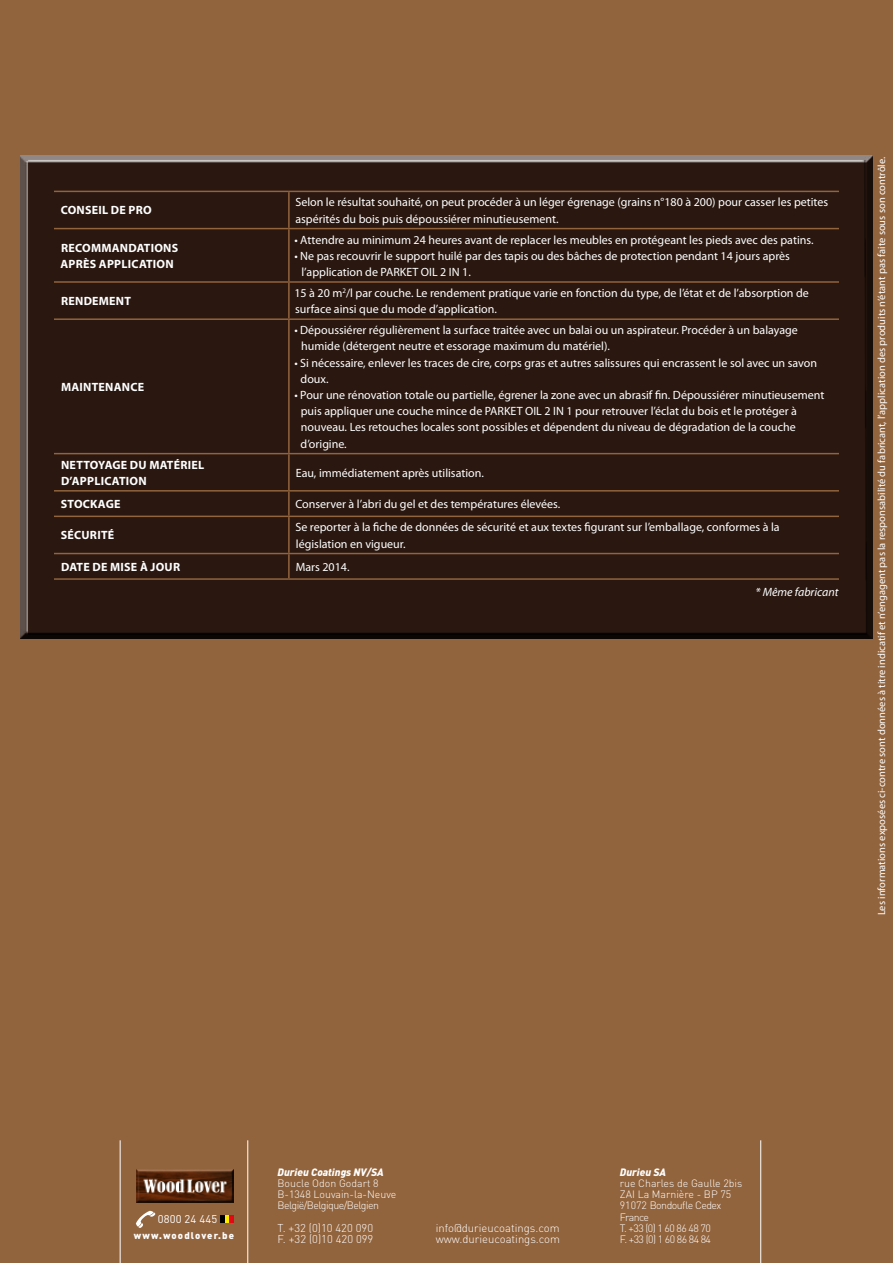
<style>
.page{position:relative;width:893px;height:1263px;background:#92643d}
.page>*{position:absolute;margin:0;border:0;box-sizing:border-box;transform-origin:0 0}
.t1{font:12px/16.2px "Myriad Pro";color:#fff}
.t2{font:700 12px/16.2px "Myriad Pro";letter-spacing:.02em;color:#fff}
.t3{font:italic 12px "Myriad Pro";color:#fff}
.t4{font:300 11.25px/11.2px "DIN";color:#fff}
.t5{font:11.25px "DIN";letter-spacing:.01em;color:#fff}
.t6{font:300 10.5px/11.2px "DIN";color:#fff}
.t7{font:10.5px "Myriad Pro";color:#fff}
.t8{font:italic 900 10.5px "DIN";color:#fff}
.t9{font:900 9.6px "DIN";letter-spacing:.115em;color:#fff}
</style>
<div class="page">
<svg style="left:20px;top:155px;width:853px;height:484px;background:#4a413d"></svg>
<div style="left:26px;top:159px;width:842px;height:477px;background:#291710"></div>
<hr style="left:54px;top:191px;width:235px;height:1px;background:#92643d">
<hr style="left:289px;top:191px;width:550px;height:1px;background:#92643d">
<hr style="left:54px;top:228px;width:235px;height:1px;background:#92643d">
<hr style="left:289px;top:228px;width:550px;height:1px;background:#92643d">
<hr style="left:54px;top:281px;width:235px;height:2px;background:#92643d">
<hr style="left:289px;top:281px;width:550px;height:2px;background:#92643d">
<hr style="left:54px;top:318px;width:235px;height:2px;background:#92643d">
<hr style="left:289px;top:318px;width:550px;height:2px;background:#92643d">
<hr style="left:54px;top:453px;width:235px;height:1px;background:#92643d">
<hr style="left:289px;top:453px;width:550px;height:1px;background:#92643d">
<hr style="left:54px;top:490px;width:235px;height:2px;background:#92643d">
<hr style="left:289px;top:490px;width:550px;height:2px;background:#92643d">
<hr style="left:54px;top:516px;width:235px;height:1px;background:#92643d">
<hr style="left:289px;top:516px;width:550px;height:1px;background:#92643d">
<hr style="left:54px;top:553px;width:235px;height:1px;background:#92643d">
<hr style="left:289px;top:553px;width:550px;height:1px;background:#92643d">
<hr style="left:54px;top:578px;width:235px;height:2px;background:#92643d">
<hr style="left:289px;top:578px;width:550px;height:2px;background:#92643d">
<hr style="left:288px;top:192px;width:2px;height:36px;background:#92643d">
<hr style="left:288px;top:229px;width:2px;height:52px;background:#92643d">
<hr style="left:288px;top:283px;width:2px;height:35px;background:#92643d">
<hr style="left:288px;top:320px;width:2px;height:133px;background:#92643d">
<hr style="left:288px;top:454px;width:2px;height:36px;background:#92643d">
<hr style="left:288px;top:492px;width:2px;height:24px;background:#92643d">
<hr style="left:288px;top:517px;width:2px;height:36px;background:#92643d">
<hr style="left:288px;top:554px;width:2px;height:24px;background:#92643d">
<hr style="left:247px;top:1140px;width:1px;height:123px;background:#fff">
<hr style="left:120px;top:1140px;width:1px;height:123px;background:#fff">
<svg style="left:136px;top:1211px;width:19px;height:17px"></svg>
<div style="left:220px;top:1215px;width:5px;height:8px;background:#000"></div>
<svg style="left:225px;top:1215px;width:4px;height:8px"></svg>
<div style="left:229px;top:1215px;width:5px;height:8px;background:#e30613"></div>
<img style="left:137px;top:1170px;width:97px;height:32px">
<hr style="left:760px;top:1140px;width:1px;height:123px;background:#fff">
<p class="t2" style="left:61px;top:202px;width:92px">CONSEIL DE PRO</p>
<p class="t1" style="left:295px;top:194px;width:534px">Selon le résultat souhaité, on peut procéder à un léger égrenage (grains n°180 à 200) pour casser les petites aspérités du bois puis dépoussiérer minutieusement.</p>
<p class="t2" style="left:60px;top:240px;width:119px">RECOMMANDATIONS<br>APRÈS APPLICATION</p>
<p class="t1" style="left:294px;top:232px;width:521px">• Attendre au minimum 24 heures avant de replacer les meubles en protégeant les pieds avec des patins.</p>
<p class="t1" style="left:301px;top:248px;width:490px;text-indent:-7px">• Ne pas recouvrir le support huilé par des tapis ou des bâches de protection pendant 14 jours après l’application de PARKET OIL 2 IN 1.</p>
<p class="t2" style="left:61px;top:293px;width:71px">RENDEMENT</p>
<p class="t1" style="left:294px;top:285px;width:516px">15 à 20 m<sup>2</sup>/l par couche. Le rendement pratique varie en fonction du type, de l’état et de l’absorption de surface ainsi que du mode d’application.</p>
<p class="t2" style="left:61px;top:379px;width:85px">MAINTENANCE</p>
<p class="t1" style="left:301px;top:322px;width:498px;text-indent:-7px">• Dépoussiérer régulièrement la surface traitée avec un balai ou un aspirateur. Procéder à un balayage humide (détergent neutre et essorage maximum du matériel).</p>
<p class="t1" style="left:301px;top:355px;width:518px;text-indent:-6px">• Si nécessaire, enlever les traces de cire, corps gras et autres salissures qui encrassent le sol avec un savon doux.</p>
<p class="t1" style="left:301px;top:387px;width:525px;text-indent:-6px">• Pour une rénovation totale ou partielle, égrener la zone avec un abrasif fin. Dépoussiérer minutieusement puis appliquer une couche mince de PARKET OIL 2 IN 1 pour retrouver l’éclat du bois et le protéger à nouveau. Les retouches locales sont possibles et dépendent du niveau de dégradation de la couche d’origine.</p>
<p class="t2" style="left:61px;top:457px;width:145px">NETTOYAGE DU MATÉRIEL<br>D’APPLICATION</p>
<p class="t1" style="left:296px;top:465px;width:190px">Eau, immédiatement après utilisation.</p>
<p class="t2" style="left:61px;top:496px;width:61px">STOCKAGE</p>
<p class="t1" style="left:295px;top:496px;width:266px">Conserver à l’abri du gel et des températures élevées.</p>
<p class="t2" style="left:61px;top:527px;width:55px">SÉCURITÉ</p>
<p class="t1" style="left:295px;top:519px;width:486px">Se reporter à la fiche de données de sécurité et aux textes figurant sur l’emballage, conformes à la législation en vigueur.</p>
<p class="t2" style="left:61px;top:559px;width:16px">DATE</p>
<p class="t2" style="left:93px;top:559px;width:73px">DE MISE À JOUR</p>
<p class="t1" style="left:296px;top:559px;width:55px">Mars 2014.</p>
<p class="t3" style="left:755px;top:585px;width:85px">* Même fabricant</p>
<p class="t7" style="left:876px;top:915px;width:760px;rotate:-90deg">Les informations exposées ci-contre sont données à titre indicatif et n’engagent pas la responsabilité du fabricant, l’application des produits n’étant pas faite sous son contrôle.</p>
<p class="t8" style="left:278px;top:1165px;width:108px">Durieu Coatings NV/SA</p>
<p class="t6" style="left:278px;top:1177px;width:120px">Boucle Odon Godart 8<br>B-1348 Louvain-la-Neuve<br>België/Belgique/Belgien</p>
<p class="t4" style="left:278px;top:1222px;width:97px">T. +32 (0)10 420 090<br>F. +32 (0)10 420 099</p>
<p class="t5" style="left:158px;top:1212px;width:61px">0800 24 445</p>
<p class="t4" style="left:436px;top:1222px;width:125px">info@durieucoatings.com</p>
<p class="t9" style="left:134px;top:1229px;width:102px">www.woodlover.be</p>
<p class="t4" style="left:436px;top:1233px;width:126px">www.durieucoatings.com</p>
<p class="t8" style="left:620px;top:1165px;width:48px">Durieu SA</p>
<p class="t6" style="left:620px;top:1177px;width:124px">rue Charles de Gaulle 2bis<br>ZAI La Marnière - BP 75<br>91072 Bondoufle Cedex<br>France<br>T. +33 (0) 1 60 86 48 70<br>F. +33 (0) 1 60 86 84 84</p>
</div>
